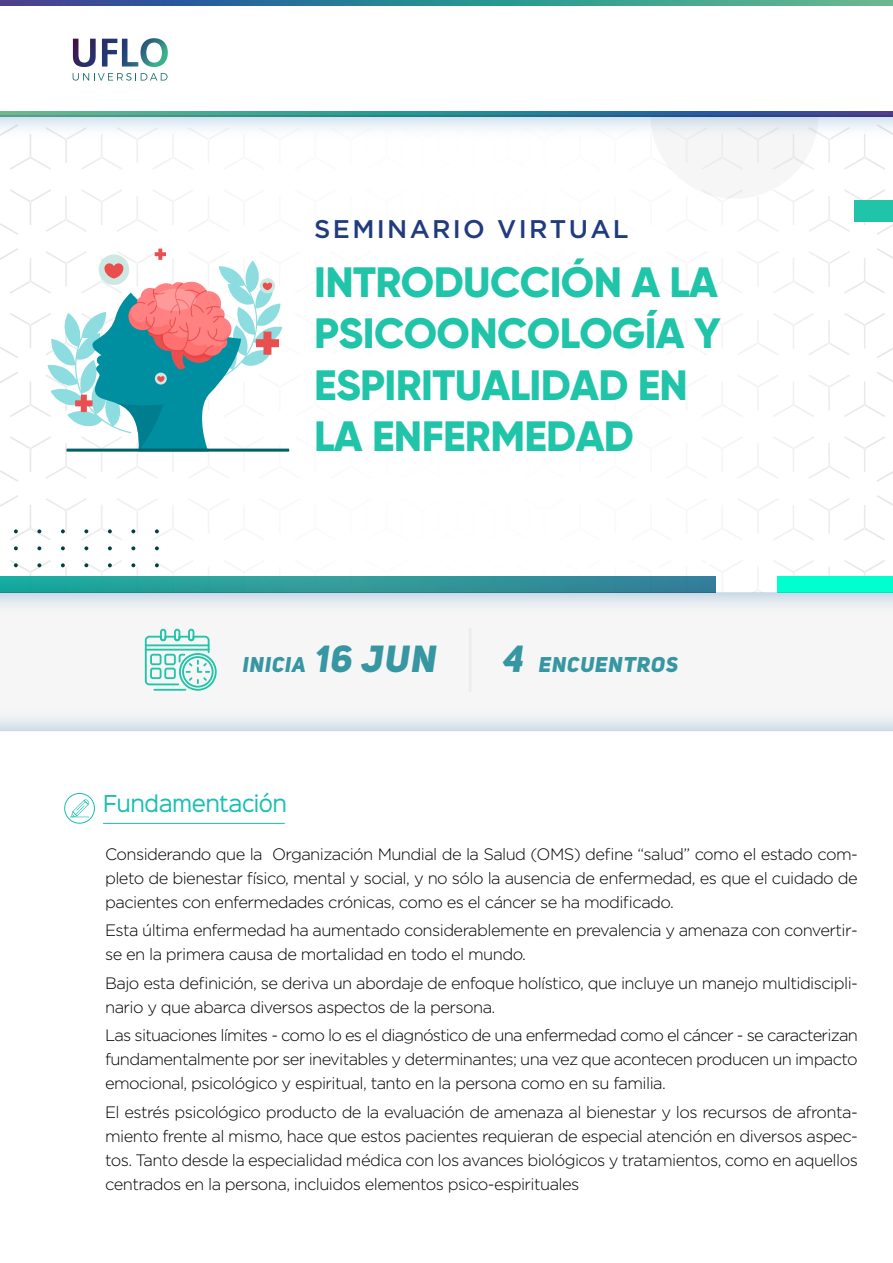
<style>
.page{position:relative;width:893px;height:1263px;background:#fff}
.page>*{position:absolute;margin:0;border:0;box-sizing:border-box;transform-origin:0 0}
.t1{font:800 42.3px/51.3px "Gilroy";letter-spacing:-.015em;color:#20c4a8}
.t2{font:500 25.5px "Gotham";letter-spacing:.09em;color:#203c7e}
.t3{font:21.15px "Uni Sans Heavy Italic CAPS";letter-spacing:.04em;color:#3696a1}
.t4{font:21px "Sinkin Sans 400";letter-spacing:-.025em;color:#18bfb0;scale:.96 1}
.t5{font:300 16.5px/24px "Gotham";letter-spacing:-.035em;color:#000;text-align:justify}
.s1{font-size:37.35px}
</style>
<div class="page">
<div style="left:0;top:594px;width:893px;height:138px;background:#f6f6f6"></div>
<div style="left:778px;top:576px;width:115px;height:17px;background:#00ffce"></div>
<svg style="left:0;top:529px;width:718px;height:64px"></svg>
<svg style="left:0;top:140px;width:893px;height:85px"></svg>
<div style="left:0;top:593px;width:893px;height:24px;background:linear-gradient(to bottom,#d2dfea,#faf9f7)"></div>
<div style="left:0;top:706px;width:893px;height:24px;background:linear-gradient(to bottom,#fefbf9,#d7e2ec)"></div>
<div style="left:0;top:116px;width:893px;height:24px;background:linear-gradient(to bottom,#d6e4f0,#fffffd)"></div>
<svg style="left:0;top:111px;width:893px;height:6px;background:#37808f"></svg>
<svg style="left:0;top:0;width:893px;height:5px;background:#3a8593"></svg>
<svg style="left:73px;top:38px;width:95px;height:29px"></svg>
<svg style="left:73px;top:73px;width:95px;height:8px"></svg>
<svg style="left:145px;top:629px;width:72px;height:62px"></svg>
<hr style="left:154px;top:689px;width:32px;height:2px;background:#20c4a8">
<hr style="left:469px;top:629px;width:3px;height:62px;background:#ededed">
<hr style="left:103px;top:823px;width:182px;height:1px;background:#18bfb0">
<div style="left:64px;top:793px;width:31px;height:30px;border:1px solid #18bfb0;border-radius:50%"></div>
<svg style="left:70px;top:799px;width:19px;height:19px"></svg>
<svg style="left:47px;top:249px;width:235px;height:202px"></svg>
<hr style="left:66px;top:449px;width:223px;height:3px;background:#006168">
<h2 class="t2" style="left:314px;top:212px;width:316px">SEMINARIO VIRTUAL</h2>
<h1 class="t1" style="left:314px;top:256px;width:408px">INTRODUCCIÓN A LA<br>PSICOONCOLOGÍA Y<br>ESPIRITUALIDAD EN<br>LA ENFERMEDAD</h1>
<p class="t3" style="left:243px;top:652px;width:195px">INICIA <span class="s1">16 JUN</span></p>
<p class="t3" style="left:503px;top:652px;width:176px"><span class="s1">4</span> ENCUENTROS</p>
<p class="t4" style="left:103px;top:786px;width:193px">Fundamentación</p>
<p class="t5" style="left:105px;top:841px;width:754px">Considerando que la Organización Mundial de la Salud (OMS) define “salud” como el estado com&shy;pleto de bienestar físico, mental y social, y no sólo la ausencia de enfermedad, es que el cuidado de pacientes con enfermedades crónicas, como es el cáncer se ha modificado.</p>
<p class="t5" style="left:105px;top:918px;width:754px">Esta última enfermedad ha aumentado considerablemente en prevalencia y amenaza con convertir&shy;se en la primera causa de mortalidad en todo el mundo.</p>
<p class="t5" style="left:105px;top:970px;width:754px">Bajo esta definición, se deriva un abordaje de enfoque holístico, que incluye un manejo multidiscipli&shy;nario y que abarca diversos aspectos de la persona.</p>
<p class="t5" style="left:105px;top:1023px;width:754px">Las situaciones límites - como lo es el diagnóstico de una enfermedad como el cáncer - se caracterizan fundamentalmente por ser inevitables y determinantes; una vez que acontecen producen un impacto emocional, psicológico y espiritual, tanto en la persona como en su familia.</p>
<p class="t5" style="left:105px;top:1099px;width:754px">El estrés psicológico producto de la evaluación de amenaza al bienestar y los recursos de afronta&shy;miento frente al mismo, hace que estos pacientes requieran de especial atención en diversos aspec&shy;tos. Tanto desde la especialidad médica con los avances biológicos y tratamientos, como en aquellos centrados en la persona, incluidos elementos psico-espirituales</p>
</div>
